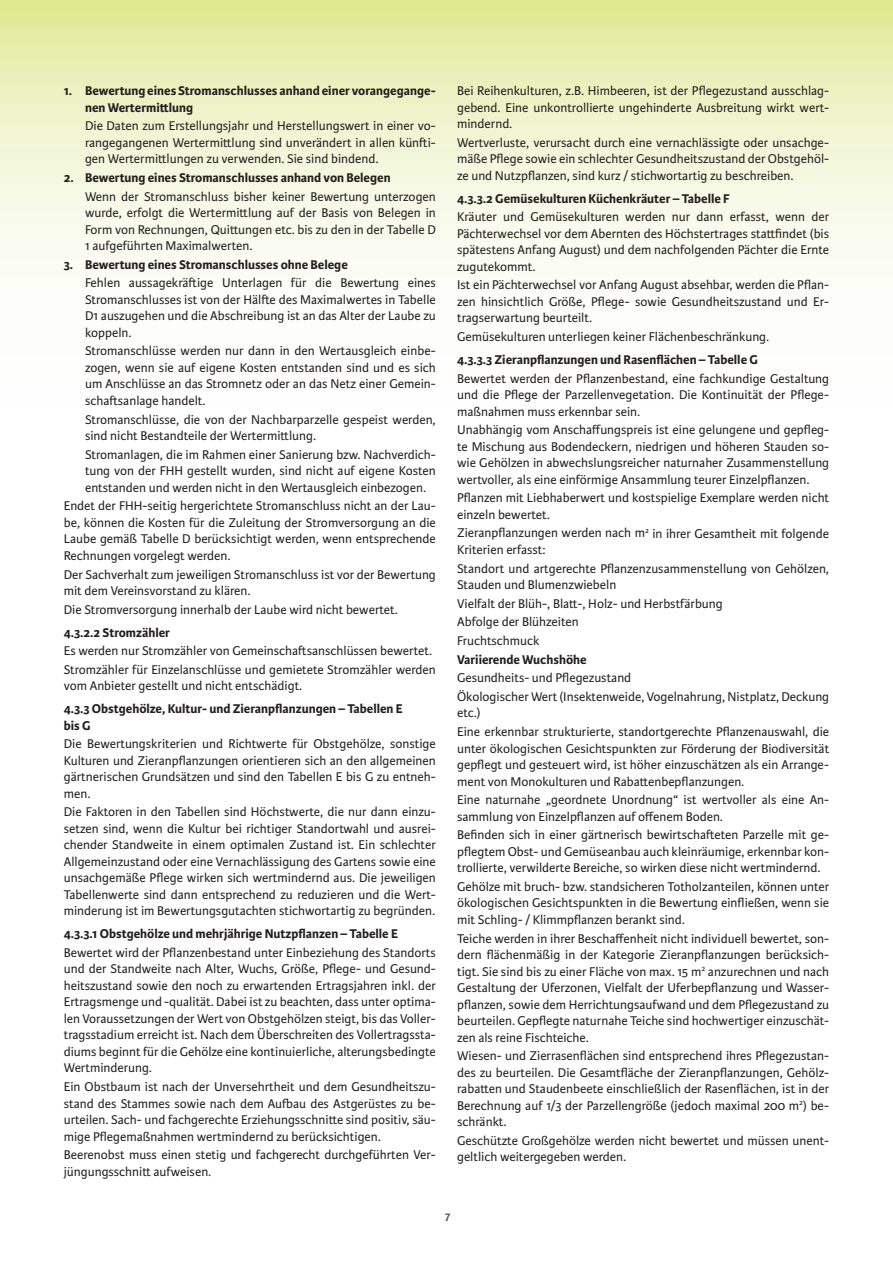
<style>
.page{position:relative;width:893px;height:1263px;background:#fff}
.page>*{position:absolute;margin:0;border:0;box-sizing:border-box;transform-origin:0 0}
.t1{font:13.5px/16.5px "Karmina Sans";color:#231f20;text-align:justify}
.t2{font:700 13.5px/16.5px "Karmina Sans";color:#231f20}
.t3{font:700 12px "Karmina Sans";color:#63635c}
</style>
<div class="page">
<svg style="left:0;top:0;width:893px;height:272px;background:#eff4cd"></svg>
<p class="t2" style="left:85px;top:83px;width:352px;text-indent:-21px">1. Bewertung eines Stromanschlusses anhand einer vorangegange&shy;nen Wertermittlung</p>
<p class="t1" style="left:85px;top:118px;width:352px">Die Daten zum Erstellungsjahr und Herstellungswert in einer vo&shy;rangegangenen Wertermittlung sind unverändert in allen künfti&shy;gen Wertermittlungen zu verwenden. Sie sind bindend.</p>
<p class="t2" style="left:64px;top:170px;width:328px">2. Bewertung eines Stromanschlusses anhand von Belegen</p>
<p class="t1" style="left:85px;top:188px;width:352px">Wenn der Stromanschluss bisher keiner Bewertung unterzogen wurde, erfolgt die Wertermittlung auf der Basis von Belegen in Form von Rechnungen, Quittungen etc. bis zu den in der Tabelle D 1 aufgeführten Maximalwerten.</p>
<p class="t2" style="left:64px;top:256px;width:286px">3. Bewertung eines Stromanschlusses ohne Belege</p>
<p class="t1" style="left:85px;top:275px;width:352px">Fehlen aussagekräftige Unterlagen für die Bewertung eines Stromanschlusses ist von der Hälfte des Maximalwertes in Tabelle D1 auszugehen und die Abschreibung ist an das Alter der Laube zu koppeln.</p>
<p class="t1" style="left:85px;top:343px;width:352px">Stromanschlüsse werden nur dann in den Wertausgleich einbe&shy;zogen, wenn sie auf eigene Kosten entstanden sind und es sich um Anschlüsse an das Stromnetz oder an das Netz einer Gemein&shy;schaftsanlage handelt.</p>
<p class="t1" style="left:85px;top:411px;width:352px">Stromanschlüsse, die von der Nachbarparzelle gespeist werden, sind nicht Bestandteile der Wertermittlung.</p>
<p class="t1" style="left:85px;top:446px;width:352px">Stromanlagen, die im Rahmen einer Sanierung bzw. Nachverdich&shy;tung von der FHH gestellt wurden, sind nicht auf eigene Kosten entstanden und werden nicht in den Wertausgleich einbezogen.</p>
<p class="t1" style="left:64px;top:498px;width:374px">Endet der FHH-seitig hergerichtete Stromanschluss nicht an der Lau&shy;be, können die Kosten für die Zuleitung der Stromversorgung an die Laube gemäß Tabelle D berücksichtigt werden, wenn entsprechende Rechnungen vorgelegt werden.</p>
<p class="t1" style="left:64px;top:566px;width:374px">Der Sachverhalt zum jeweiligen Stromanschluss ist vor der Bewertung mit dem Vereinsvorstand zu klären.</p>
<p class="t1" style="left:64px;top:601px;width:336px">Die Stromversorgung innerhalb der Laube wird nicht bewertet.</p>
<p class="t2" style="left:64px;top:624px;width:108px">4.3.2.2 Stromzähler</p>
<p class="t1" style="left:64px;top:642px;width:374px;line-height:18.6px">Es werden nur Stromzähler von Gemeinschaftsanschlüssen bewertet.<br>Stromzähler für Einzelanschlüsse und gemietete Stromzähler werden</p>
<p class="t1" style="left:64px;top:678px;width:240px">vom Anbieter gestellt und nicht entschädigt.</p>
<p class="t2" style="left:64px;top:701px;width:340px">4.3.3 Obstgehölze, Kultur- und Zieranpflanzungen – Tabellen E bis G</p>
<p class="t1" style="left:64px;top:736px;width:374px">Die Bewertungskriterien und Richtwerte für Obstgehölze, sonstige Kulturen und Zieranpflanzungen orientieren sich an den allgemeinen gärtnerischen Grundsätzen und sind den Tabellen E bis G zu entneh&shy;men.</p>
<p class="t1" style="left:64px;top:804px;width:374px">Die Faktoren in den Tabellen sind Höchstwerte, die nur dann einzu&shy;setzen sind, wenn die Kultur bei richtiger Standortwahl und ausrei&shy;chender Standweite in einem optimalen Zustand ist. Ein schlechter Allgemeinzustand oder eine Vernachlässigung des Gartens sowie eine unsachgemäße Pflege wirken sich wertmindernd aus. Die jeweiligen Tabellenwerte sind dann entsprechend zu reduzieren und die Wert&shy;minderung ist im Bewertungsgutachten stichwortartig zu begründen.</p>
<p class="t2" style="left:64px;top:926px;width:336px">4.3.3.1 Obstgehölze und mehrjährige Nutzpflanzen – Tabelle E</p>
<p class="t1" style="left:64px;top:944px;width:374px">Bewertet wird der Pflanzenbestand unter Einbeziehung des Standorts und der Standweite nach Alter, Wuchs, Größe, Pflege- und Gesund&shy;heitszustand sowie den noch zu erwartenden Ertragsjahren inkl. der Ertragsmenge und -qualität. Dabei ist zu beachten, dass unter optima&shy;len Voraussetzungen der Wert von Obstgehölzen steigt, bis das Voller&shy;tragsstadium erreicht ist. Nach dem Überschreiten des Vollertragssta&shy;diums beginnt für die Gehölze eine kontinuierliche, alterungsbedingte Wertminderung.</p>
<p class="t1" style="left:64px;top:1079px;width:374px">Ein Obstbaum ist nach der Unversehrtheit und dem Gesundheitszu&shy;stand des Stammes sowie nach dem Aufbau des Astgerüstes zu be&shy;urteilen. Sach- und fachgerechte Erziehungsschnitte sind positiv, säu&shy;mige Pflegemaßnahmen wertmindernd zu berücksichtigen.</p>
<p class="t1" style="left:64px;top:1147px;width:374px">Beerenobst muss einen stetig und fachgerecht durchgeführten Ver&shy;jüngungsschnitt aufweisen.</p>
<p class="t1" style="left:457px;top:83px;width:374px">Bei Reihenkulturen, z.B. Himbeeren, ist der Pflegezustand ausschlag&shy;gebend. Eine unkontrollierte ungehinderte Ausbreitung wirkt wert&shy;mindernd.</p>
<p class="t1" style="left:457px;top:134px;width:374px">Wertverluste, verursacht durch eine vernachlässigte oder unsachge&shy;mäße Pflege sowie ein schlechter Gesundheitszustand der Obstgehöl&shy;ze und Nutzpflanzen, sind kurz / stichwortartig zu beschreiben.</p>
<p class="t2" style="left:457px;top:190px;width:274px">4.3.3.2 Gemüsekulturen Küchenkräuter – Tabelle F</p>
<p class="t1" style="left:457px;top:209px;width:374px">Kräuter und Gemüsekulturen werden nur dann erfasst, wenn der Pächterwechsel vor dem Abernten des Höchstertrages stattfindet (bis spätestens Anfang August) und dem nachfolgenden Pächter die Ernte zugutekommt.</p>
<p class="t1" style="left:457px;top:277px;width:374px">Ist ein Pächterwechsel vor Anfang August absehbar, werden die Pflan&shy;zen hinsichtlich Größe, Pflege- sowie Gesundheitszustand und Er&shy;tragserwartung beurteilt.</p>
<p class="t1" style="left:457px;top:329px;width:314px">Gemüsekulturen unterliegen keiner Flächenbeschränkung.</p>
<p class="t2" style="left:457px;top:352px;width:302px">4.3.3.3 Zieranpflanzungen und Rasenflächen – Tabelle G</p>
<p class="t1" style="left:457px;top:370px;width:374px">Bewertet werden der Pflanzenbestand, eine fachkundige Gestaltung und die Pflege der Parzellenvegetation. Die Kontinuität der Pflege&shy;maßnahmen muss erkennbar sein.</p>
<p class="t1" style="left:457px;top:422px;width:374px">Unabhängig vom Anschaffungspreis ist eine gelungene und gepfleg&shy;te Mischung aus Bodendeckern, niedrigen und höheren Stauden so&shy;wie Gehölzen in abwechslungsreicher naturnaher Zusammenstellung wertvoller, als eine einförmige Ansammlung teurer Einzelpflanzen.</p>
<p class="t1" style="left:457px;top:490px;width:374px">Pflanzen mit Liebhaberwert und kostspielige Exemplare werden nicht einzeln bewertet.</p>
<p class="t1" style="left:457px;top:525px;width:374px">Zieranpflanzungen werden nach m<sup>2</sup> in ihrer Gesamtheit mit folgende<br>Kriterien erfasst:</p>
<p class="t1" style="left:457px;top:560px;width:374px">Standort und artgerechte Pflanzenzusammenstellung von Gehölzen,<br>Stauden und Blumenzwiebeln</p>
<p class="t1" style="left:457px;top:594px;width:267px;line-height:18.6px;text-align:left">Vielfalt der Blüh-, Blatt-, Holz- und Herbstfärbung<br>Abfolge der Blühzeiten<br>Fruchtschmuck</p>
<p class="t2" style="left:457px;top:651px;width:131px">Variierende Wuchshöhe</p>
<p class="t1" style="left:457px;top:669px;width:374px;line-height:18.6px">Gesundheits- und Pflegezustand<br>Ökologischer Wert (Insektenweide, Vogelnahrung, Nistplatz, Deckung</p>
<p class="t1" style="left:457px;top:704px;width:374px;line-height:18.6px">etc.)<br>Eine erkennbar strukturierte, standortgerechte Pflanzenauswahl, die</p>
<p class="t1" style="left:457px;top:740px;width:374px">unter ökologischen Gesichtspunkten zur Förderung der Biodiversität gepflegt und gesteuert wird, ist höher einzuschätzen als ein Arrange&shy;ment von Monokulturen und Rabattenbepflanzungen.</p>
<p class="t1" style="left:457px;top:792px;width:374px">Eine naturnahe „geordnete Unordnung“ ist wertvoller als eine An&shy;sammlung von Einzelpflanzen auf offenem Boden.</p>
<p class="t1" style="left:457px;top:827px;width:374px">Befinden sich in einer gärtnerisch bewirtschafteten Parzelle mit ge&shy;pflegtem Obst- und Gemüseanbau auch kleinräumige, erkennbar kon&shy;trollierte, verwilderte Bereiche, so wirken diese nicht wertmindernd.</p>
<p class="t1" style="left:457px;top:878px;width:374px">Gehölze mit bruch- bzw. standsicheren Totholzanteilen, können unter ökologischen Gesichtspunkten in die Bewertung einfließen, wenn sie mit Schling- / Klimmpflanzen berankt sind.</p>
<p class="t1" style="left:457px;top:930px;width:374px">Teiche werden in ihrer Beschaffenheit nicht individuell bewertet, son&shy;dern flächenmäßig in der Kategorie Zieranpflanzungen berücksich&shy;tigt. Sie sind bis zu einer Fläche von max. 15 m<sup>2</sup> anzurechnen und nach Gestaltung der Uferzonen, Vielfalt der Uferbepflanzung und Wasser&shy;pflanzen, sowie dem Herrichtungsaufwand und dem Pflegezustand zu beurteilen. Gepflegte naturnahe Teiche sind hochwertiger einzuschät&shy;zen als reine Fischteiche.</p>
<p class="t1" style="left:457px;top:1048px;width:374px">Wiesen- und Zierrasenflächen sind entsprechend ihres Pflegezustan&shy;des zu beurteilen. Die Gesamtfläche der Zieranpflanzungen, Gehölz&shy;rabatten und Staudenbeete einschließlich der Rasenflächen, ist in der Berechnung auf 1/3 der Parzellengröße (jedoch maximal 200 m<sup>2</sup>) be&shy;schränkt.</p>
<p class="t1" style="left:457px;top:1132px;width:374px">Geschützte Großgehölze werden nicht bewertet und müssen unent&shy;geltlich weitergegeben werden.</p>
<p class="t3" style="left:445px;top:1210px;width:7px">7</p>
</div>
